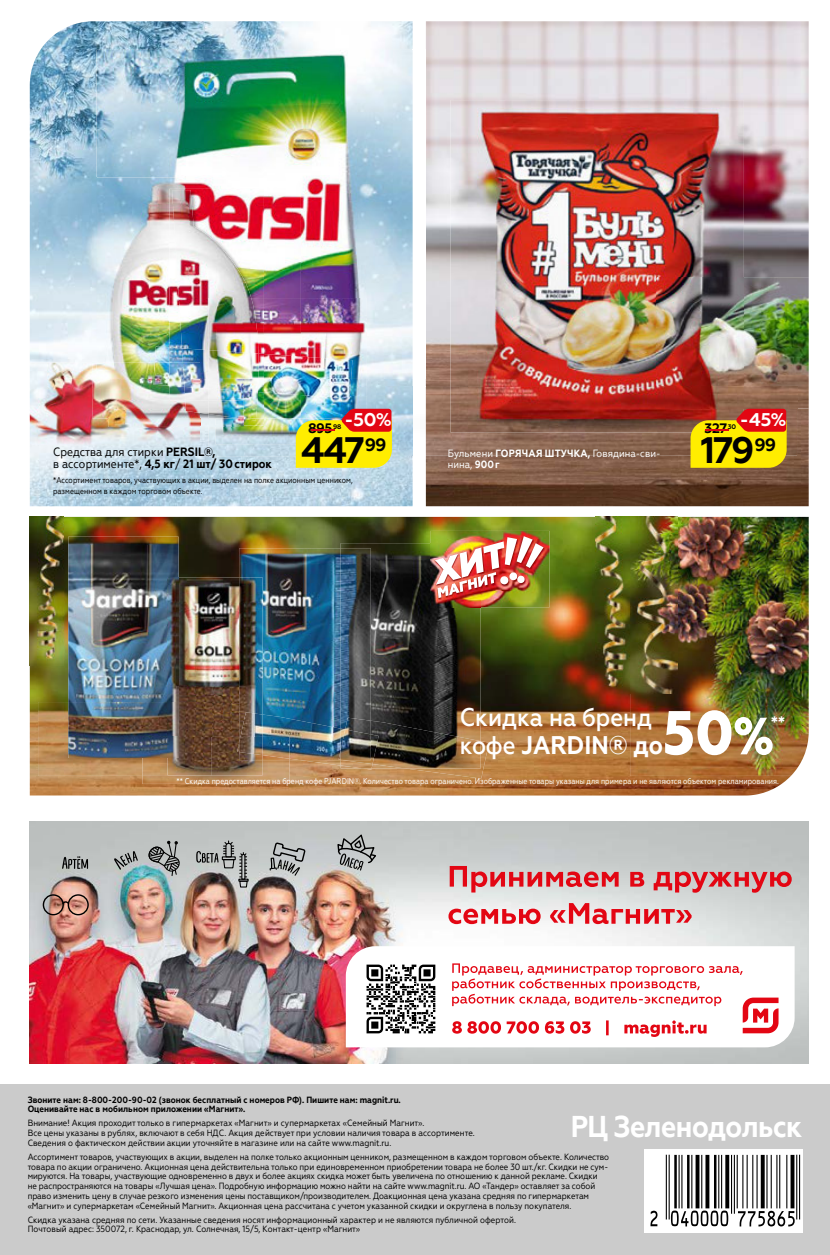
<style>
.page{position:relative;width:830px;height:1255px;background:#fff}
.page>*{position:absolute;margin:0;border:0;box-sizing:border-box;transform-origin:0 0}
.t1{font:71.85px "Ean Bwr P36 Tt";color:#000;scale:.76 1}
.t2{font:800 61.8px "Geometria Narrow";color:#fff}
.t3{font:700 36.6px "Geometria";letter-spacing:-.065em;color:#000}
.t4{font:700 30px "Geometria Narrow";letter-spacing:-.02em;color:#fff}
.t5{font:500 25.5px/28.3px "Geometria Narrow";color:#fff}
.t6{font:700 18.3px "Geometria";color:#fff}
.t7{font:700 16.65px "Geometria Narrow";color:#fff}
.t8{font:700 13.65px "Geometria";letter-spacing:-.03em;color:#000}
.t9{font:12px/12px "Geometria Narrow";color:#000}
.t10{font:10.5px/10.5px "Geometria Narrow";color:#fff}
.t11{font:9px/9.8px "Geometria Narrow";letter-spacing:-.005em;color:#000}
.t12{font:700 9px/9.8px "Geometria Narrow";color:#000}
.t13{font:8.4px "Geometria Narrow";color:#fff;scale:.94 1}
.t14{font:8.4px/10.5px "Geometria Narrow";color:#000;scale:.94 1}
.s1{font-weight:700}
.s2{color:#e30613}
.s3{font-size:52.2px}
</style>
<div class="page">
<div style="left:0;top:1084px;width:829px;height:170px;background:#cbcbcb"></div>
<div style="left:644px;top:1148px;width:157px;height:84px;background:#fff"></div>
<img style="left:425px;top:21px;width:383px;height:485px">
<img style="left:30px;top:21px;width:382px;height:485px">
<img style="left:30px;top:517px;width:760px;height:278px">
<img style="left:96px;top:50px;width:317px;height:329px">
<img style="left:92px;top:177px;width:209px;height:186px">
<img style="left:155px;top:346px;width:27px;height:17px">
<img style="left:169px;top:189px;width:95px;height:159px">
<svg style="left:200px;top:379px;width:8px;height:21px"></svg>
<img style="left:172px;top:190px;width:79px;height:160px">
<img style="left:182px;top:348px;width:26px;height:31px">
<img style="left:200px;top:400px;width:8px;height:13px">
<img style="left:208px;top:379px;width:159px;height:77px">
<img style="left:301px;top:379px;width:51px;height:19px">
<img style="left:301px;top:298px;width:66px;height:81px">
<svg style="left:200px;top:413px;width:15px;height:14px"></svg>
<img style="left:208px;top:418px;width:7px;height:7px">
<img style="left:258px;top:392px;width:43px;height:26px">
<img style="left:264px;top:356px;width:37px;height:39px">
<img style="left:264px;top:298px;width:37px;height:58px">
<svg style="left:258px;top:379px;width:6px;height:13px"></svg>
<img style="left:258px;top:298px;width:6px;height:55px">
<img style="left:258px;top:353px;width:6px;height:26px">
<img style="left:208px;top:392px;width:50px;height:26px">
<img style="left:208px;top:353px;width:50px;height:39px">
<img style="left:208px;top:298px;width:50px;height:55px">
<img style="left:208px;top:400px;width:35px;height:18px">
<img style="left:243px;top:420px;width:21px;height:5px">
<img style="left:215px;top:418px;width:28px;height:9px">
<svg style="left:240px;top:418px;width:24px;height:2px"></svg>
<img style="left:30px;top:363px;width:170px;height:82px">
<img style="left:108px;top:400px;width:92px;height:27px">
<img style="left:169px;top:418px;width:31px;height:7px">
<img style="left:92px;top:363px;width:77px;height:55px">
<img style="left:153px;top:363px;width:16px;height:23px">
<img style="left:96px;top:363px;width:59px;height:16px">
<img style="left:169px;top:363px;width:14px;height:37px">
<img style="left:183px;top:363px;width:17px;height:37px">
<img style="left:629px;top:517px;width:179px;height:259px">
<img style="left:595px;top:517px;width:82px;height:177px">
<img style="left:30px;top:517px;width:33px;height:148px">
<img style="left:300px;top:760px;width:71px;height:9px">
<img style="left:239px;top:548px;width:101px;height:166px">
<img style="left:262px;top:714px;width:78px;height:46px">
<img style="left:405px;top:741px;width:83px;height:37px">
<svg style="left:338px;top:750px;width:2px;height:9px"></svg>
<img style="left:340px;top:543px;width:140px;height:185px">
<img style="left:340px;top:760px;width:30px;height:8px">
<img style="left:340px;top:728px;width:5px;height:32px">
<img style="left:370px;top:720px;width:110px;height:48px">
<img style="left:342px;top:734px;width:36px;height:30px">
<img style="left:345px;top:717px;width:25px;height:17px">
<img style="left:38px;top:702px;width:104px;height:74px">
<img style="left:68px;top:536px;width:110px;height:166px">
<img style="left:68px;top:702px;width:99px;height:56px">
<img style="left:142px;top:760px;width:147px;height:23px">
<img style="left:262px;top:758px;width:27px;height:2px">
<img style="left:262px;top:737px;width:27px;height:21px">
<img style="left:142px;top:758px;width:69px;height:18px">
<img style="left:142px;top:737px;width:25px;height:21px">
<img style="left:178px;top:577px;width:84px;height:160px">
<img style="left:239px;top:712px;width:23px;height:25px">
<img style="left:178px;top:702px;width:33px;height:35px">
<img style="left:167px;top:577px;width:11px;height:160px">
<img style="left:167px;top:737px;width:95px;height:38px">
<svg style="left:237px;top:742px;width:2px;height:10px"></svg>
<img style="left:239px;top:737px;width:23px;height:18px">
<img style="left:808px;top:277px;width:1px;height:131px">
<img style="left:743px;top:277px;width:65px;height:131px">
<img style="left:376px;top:387px;width:420px;height:69px">
<img style="left:743px;top:387px;width:53px;height:21px">
<img style="left:450px;top:100px;width:293px;height:332px">
<img style="left:430px;top:531px;width:119px;height:76px">
<img style="left:430px;top:543px;width:50px;height:64px">
<img style="left:434px;top:536px;width:109px;height:62px">
<svg style="left:296px;top:409px;width:96px;height:59px;background:#e8bc1f"></svg>
<svg style="left:690px;top:409px;width:96px;height:59px;background:#ecac0a"></svg>
<img style="left:30px;top:821px;width:778px;height:242px">
<svg style="left:345px;top:946px;width:449px;height:101px"></svg>
<svg style="left:448px;top:866px;width:343px;height:58px;background:#dba9ab"></svg>
<div style="left:43px;top:894px;width:21px;height:21px;border:1px solid #000;border-radius:50%"></div>
<div style="left:68px;top:894px;width:21px;height:21px;border:1px solid #000;border-radius:50%"></div>
<svg style="left:61px;top:901px;width:9px;height:4px"></svg>
<svg style="left:269px;top:841px;width:37px;height:34px"></svg>
<svg style="left:196px;top:840px;width:52px;height:48px;background:#959492"></svg>
<svg style="left:336px;top:833px;width:42px;height:37px;background:#9da0a0"></svg>
<svg style="left:62px;top:856px;width:26px;height:12px"></svg>
<svg style="left:114px;top:837px;width:75px;height:44px;background:#9cabab"></svg>
<svg style="left:366px;top:964px;width:69px;height:69px"></svg>
<svg style="left:452px;top:963px;width:326px;height:73px"></svg>
<h3 class="t9" style="left:53px;top:445px;width:220px">Средства для стирки <span class="s1">PERSIL®,<br></span>в ассортименте*, <span class="s1">4,5 кг</span>/ <span class="s1">21 шт/ 30 стирок</span></h3>
<h3 class="t6" style="left:344px;top:408px;width:49px">-50%</h3>
<h3 class="t3" style="left:301px;top:429px;width:87px">447<sup>99</sup></h3>
<h3 class="t8" style="left:303px;top:420px;width:39px"><span class="s2">-</span>895<sup>98</sup></h3>
<p class="t10" style="left:447px;top:448px;width:214px">Бульмени <span class="s1">ГОРЯЧАЯ ШТУЧКА,</span> Говядина-сви&shy;нина, <span class="s1">900 г</span></p>
<h3 class="t6" style="left:739px;top:408px;width:48px">-45%</h3>
<h3 class="t3" style="left:700px;top:429px;width:77px">179<sup>99</sup></h3>
<h3 class="t8" style="left:698px;top:420px;width:39px"><span class="s2">-</span>327<sup>30</sup></h3>
<p class="t14" style="left:53px;top:475px;width:320px">*Ассортимент товаров, участвующих в акции, выделен на полке акционным ценником, размещенном в каждом торговом объекте.</p>
<h3 class="t5" style="left:459px;top:703px;width:204px">Скидка на бренд кофе <span class="s1">JARDIN® до</span></h3>
<h2 class="t2" style="left:662px;top:696px;width:112px">50<span class="s3">%</span></h2>
<h3 class="t7" style="left:770px;top:712px;width:15px">**</h3>
<p class="t13" style="left:176px;top:776px;width:641px">** Скидка предоставляется на бренд кофе PJARDIN®. Количество товара ограничено. Изображенные товары указаны для примера и не являются объектом рекламирования.</p>
<p class="t12" style="left:28px;top:1094px;width:374px">Звоните нам: 8-800-200-90-02 (звонок бесплатный с номеров РФ). Пишите нам: magnit.ru.<br>Оценивайте нас в мобильном приложении «Магнит».</p>
<p class="t11" style="left:28px;top:1118px;width:448px">Внимание! Акция проходит только в гипермаркетах «Магнит» и супермаркетах «Семейный Магнит».<br>Все цены указаны в рублях, включают в себя НДС. Акция действует при условии наличия товара в ассортименте.<br>Сведения о фактическом действии акции уточняйте в магазине или на сайте www.magnit.ru.</p>
<p class="t11" style="left:28px;top:1151px;width:582px">Ассортимент товаров, участвующих в акции, выделен на полке только акционным ценником, размещенном в каждом торговом объекте. Количество товара по акции ограничено. Акционная цена действительна только при единовременном приобретении товара не более 30 шт./кг. Скидки не сум&shy;мируются. На товары, участвующие одновременно в двух и более акциях скидка может быть увеличена по отношению к данной рекламе. Скидки не распространяются на товары «Лучшая цена». Подробную информацию можно найти на сайте www.magnit.ru. АО «Тандер» оставляет за собой право изменить цену в случае резкого изменения цены поставщиком/производителем. Доакционная цена указана средняя по гипермаркетам «Магнит» и супермаркетам «Семейный Магнит». Акционная цена рассчитана с учетом указанной скидки и округлена в пользу покупателя.</p>
<p class="t11" style="left:28px;top:1214px;width:489px">Скидка указана средняя по сети. Указанные сведения носят информационный характер и не являются публичной офертой.<br>Почтовый адрес: 350072, г. Краснодар, ул. Солнечная, 15/5, Контакт-центр «Магнит»</p>
<h3 class="t4" style="left:570px;top:1108px;width:233px">РЦ Зеленодольск</h3>
<h1 class="t1" style="left:634px;top:1154px;width:219px">%!04AA0A-hhfigf!</h1>
</div>
